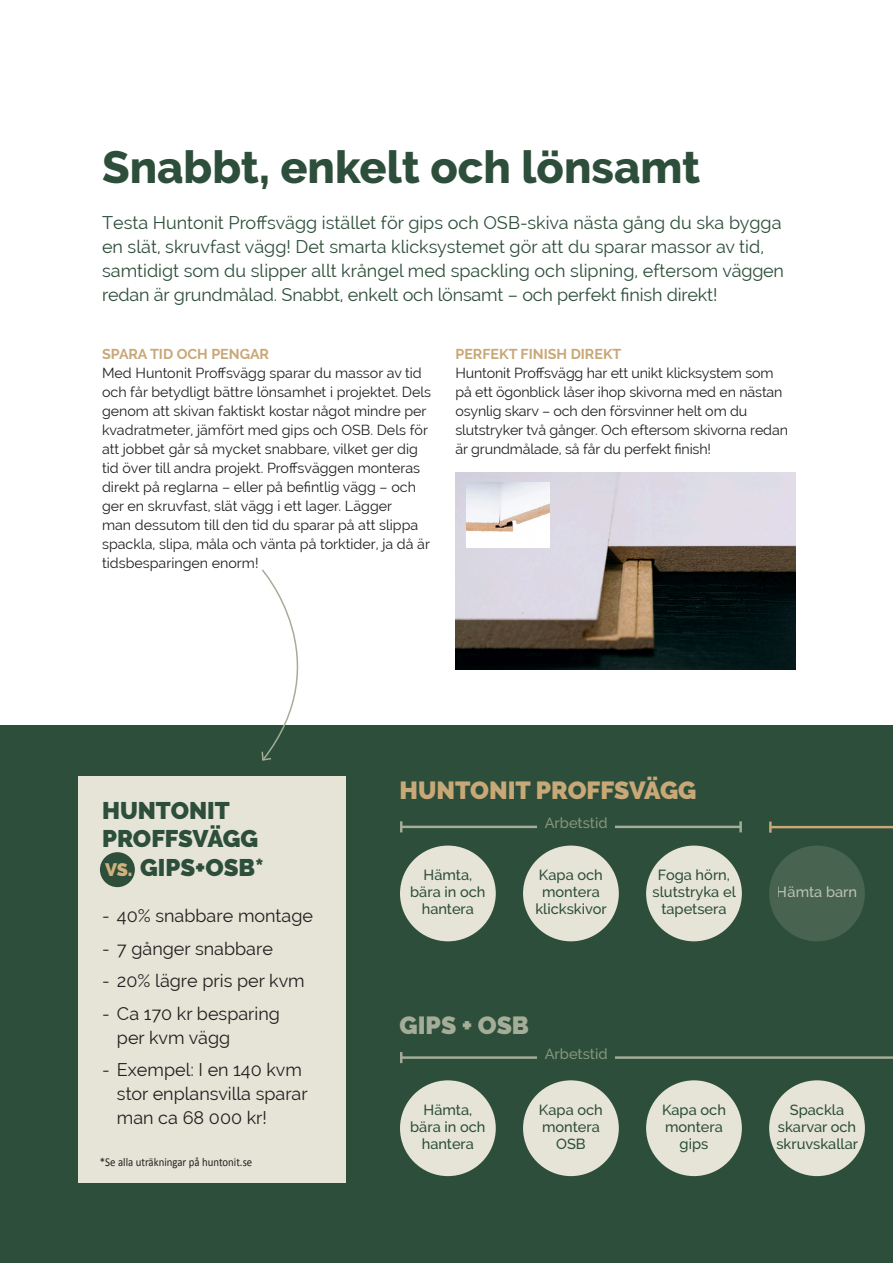
<style>
.page{position:relative;width:893px;height:1263px;background:#fff}
.page>*{position:absolute;margin:0;border:0;box-sizing:border-box;transform-origin:0 0}
.Subhead_2{font:800 45px "Raleway";color:#2d4e3a}
.t1{font:900 24.75px "Raleway";color:#c9a877}
.t2{font:900 24.75px "Raleway";color:#a4ad97}
.t3{font:900 24px/28.5px "Raleway";color:#2d4e3a}
.Subhead_2-2{font:18px/24px "Raleway";color:#2d4e3a}
.Subhead_2-3{font:18px/24px "Raleway";color:#231f20}
.t4{font:500 14.55px/17.2px "Raleway";color:#2d4e3a;text-align:center}
.t5{font:500 14.55px "Raleway";color:#a4ad97}
.t6{font:500 14.55px "Raleway";color:#e5e4d7}
.Subhead_2-4{font:14.25px/19px "Raleway";color:#231f20}
.Subhead_2-5{font:700 14.25px "Raleway";color:#c9a877}
.t7{font:12px "Calibri";color:#231f20;scale:.9 1}
.s1{font-size:18px;color:#cfb27f}
</style>
<div class="page">
<div style="left:0;top:725px;width:893px;height:538px;background:#2d4e3a"></div>
<div style="left:400px;top:1080px;width:96px;height:96px;background:#e5e4d7;border-radius:50%"></div>
<div style="left:523px;top:1080px;width:96px;height:96px;background:#e5e4d7;border-radius:50%"></div>
<div style="left:646px;top:1080px;width:96px;height:96px;background:#e5e4d7;border-radius:50%"></div>
<div style="left:769px;top:1080px;width:96px;height:96px;background:#e5e4d7;border-radius:50%"></div>
<hr style="left:401px;top:1056px;width:492px;height:3px;background:#a4ad97">
<svg style="left:400px;top:1052px;width:2px;height:11px"></svg>
<div style="left:537px;top:1040px;width:78px;height:23px;background:#2d4e3a"></div>
<div style="left:400px;top:845px;width:96px;height:96px;background:#e5e4d7;border-radius:50%"></div>
<div style="left:523px;top:845px;width:96px;height:96px;background:#e5e4d7;border-radius:50%"></div>
<div style="left:646px;top:845px;width:96px;height:96px;background:#e5e4d7;border-radius:50%"></div>
<div style="left:769px;top:845px;width:96px;height:96px;background:#486451;border-radius:50%"></div>
<hr style="left:770px;top:826px;width:123px;height:2px;background:#c9a877">
<svg style="left:769px;top:821px;width:3px;height:12px"></svg>
<hr style="left:401px;top:826px;width:340px;height:2px;background:#a4ad97">
<svg style="left:400px;top:821px;width:2px;height:11px"></svg>
<svg style="left:739px;top:821px;width:3px;height:11px"></svg>
<div style="left:537px;top:811px;width:78px;height:23px;background:#2d4e3a"></div>
<div style="left:78px;top:776px;width:267px;height:406px;background:#e5e4d7"></div>
<div style="left:100px;top:852px;width:35px;height:35px;background:#2d4e3a;border-radius:50%"></div>
<img style="left:455px;top:472px;width:340px;height:198px">
<img style="left:466px;top:483px;width:83px;height:65px">
<svg style="left:261px;top:569px;width:38px;height:192px"></svg>
<p class="Subhead_2" style="left:102px;top:141px;width:600px">Snabbt, enkelt och lönsamt</p>
<p class="Subhead_2-2" style="left:102px;top:210px;width:683px">Testa Huntonit Proffsvägg istället för gips och OSB-skiva nästa gång du ska bygga en slät, skruvfast vägg! Det smarta klicksystemet gör att du sparar massor av tid, samtidigt som du slipper allt krångel med spackling och slipning, eftersom väggen redan är grundmålad. Snabbt, enkelt och lönsamt – och perfekt finish direkt!</p>
<p class="Subhead_2-5" style="left:102px;top:345px;width:169px">SPARA TID OCH PENGAR</p>
<p class="Subhead_2-4" style="left:102px;top:363px;width:331px">Med Huntonit Proffsvägg sparar du massor av tid och får betydligt bättre lönsamhet i projektet. Dels genom att skivan faktiskt kostar något mindre per kvadratmeter, jämfört med gips och OSB. Dels för att jobbet går så mycket snabbare, vilket ger dig tid över till andra projekt. Proffsväggen monteras direkt på reglarna – eller på befintlig vägg – och ger en skruvfast, slät vägg i ett lager. Lägger<br>man dessutom till den tid du sparar på att slippa spackla, slipa, måla och vänta på torktider, ja då är tidsbesparingen enorm!</p>
<p class="Subhead_2-5" style="left:455px;top:345px;width:167px">PERFEKT FINISH DIREKT</p>
<p class="Subhead_2-4" style="left:455px;top:363px;width:334px">Huntonit Proffsvägg har ett unikt klicksystem som på ett ögonblick låser ihop skivorna med en nästan osynlig skarv – och den försvinner helt om du slutstryker två gånger. Och eftersom skivorna redan är grundmålade, så får du perfekt finish!</p>
<p class="t3" style="left:102px;top:796px;width:163px">HUNTONIT<br>PROFFSVÄGG<br><span class="s1">VS.</span> GIPS+OSB*</p>
<p class="Subhead_2-3" style="left:102px;top:904px;width:212px">- 40% snabbare montage</p>
<p class="Subhead_2-3" style="left:102px;top:936px;width:172px">- 7 gånger snabbare</p>
<p class="Subhead_2-3" style="left:102px;top:969px;width:204px">- 20% lägre pris per kvm</p>
<p class="Subhead_2-3" style="left:117px;top:1001px;width:165px;text-indent:-15px">- Ca 170 kr besparing per kvm vägg</p>
<p class="Subhead_2-3" style="left:117px;top:1058px;width:192px;text-indent:-15px">- Exempel: I en 140 kvm stor enplansvilla sparar man ca 68 000 kr!</p>
<p class="t7" style="left:100px;top:1153px;width:171px">*Se alla uträkningar på huntonit.se</p>
<p class="t1" style="left:399px;top:776px;width:299px">HUNTONIT PROFFSVÄGG</p>
<p class="t5" style="left:545px;top:815px;width:64px">Arbetstid</p>
<p class="t4" style="left:410px;top:866px;width:77px">Hämta, bära in och hantera</p>
<p class="t4" style="left:535px;top:866px;width:73px">Kapa och montera klickskivor</p>
<p class="t4" style="left:658px;top:866px;width:74px">Foga hörn,</p>
<p class="t4" style="left:652px;top:883px;width:85px">slutstryka el</p>
<p class="t4" style="left:661px;top:900px;width:67px">tapetsera</p>
<p class="t2" style="left:399px;top:1011px;width:131px">GIPS + OSB</p>
<p class="t5" style="left:545px;top:1045px;width:64px">Arbetstid</p>
<p class="t4" style="left:410px;top:1101px;width:77px">Hämta, bära in och hantera</p>
<p class="t4" style="left:539px;top:1101px;width:65px">Kapa och</p>
<p class="t4" style="left:542px;top:1118px;width:59px">montera<br>OSB</p>
<p class="t4" style="left:662px;top:1101px;width:65px">Kapa och</p>
<p class="t4" style="left:665px;top:1118px;width:59px">montera</p>
<p class="t4" style="left:680px;top:1135px;width:30px">gips</p>
<p class="t6" style="left:777px;top:883px;width:82px">Hämta barn</p>
<p class="t4" style="left:776px;top:1101px;width:83px">Spackla skarvar och skruvskallar</p>
</div>
